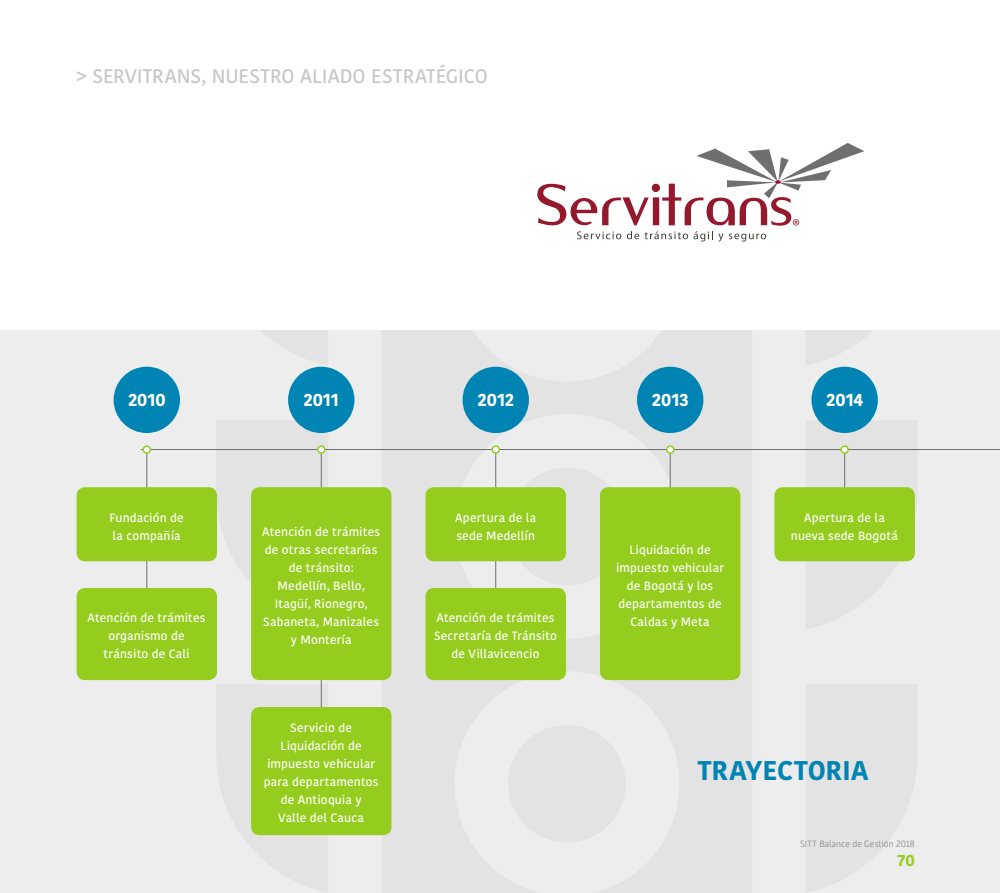
<style>
.page{position:relative;width:1000px;height:893px;background:#fff}
.page>*{position:absolute;margin:0;border:0;box-sizing:border-box;transform-origin:0 0}
.t1{font:700 27px "Kohinoor Bangla";letter-spacing:-.005em;color:#0084b4}
.t2{font:500 19.5px "Kohinoor Bangla";letter-spacing:.005em;color:#c6c6c6}
.t3{font:700 18px "Kohinoor Bangla";letter-spacing:-.005em;color:#fff}
.t4{font:700 16.5px "Kohinoor Telugu";color:#95cd1f}
.t5{font:500 12px/18px "Kohinoor Bangla";letter-spacing:.01em;color:#fff;text-align:center}
.t6{font:300 9px "Alwyn New Rounded";color:#878787}
</style>
<div class="page">
<div style="left:0;top:331px;width:999px;height:562px;background:#ededed"></div>
<svg style="left:382px;top:366px;width:370px;height:470px;fill:#e3e3e3"></svg>
<div style="left:805px;top:420px;width:112px;height:142px;background:#e3e3e3"></div>
<div style="left:251px;top:684px;width:77px;height:152px;background:#e3e3e3"></div>
<svg style="left:216px;top:421px;width:112px;height:173px"></svg>
<hr style="left:146px;top:450px;width:1px;height:169px;background:#706f6f">
<hr style="left:321px;top:450px;width:1px;height:265px;background:#706f6f">
<hr style="left:495px;top:450px;width:1px;height:169px;background:#706f6f">
<hr style="left:669px;top:450px;width:1px;height:169px;background:#706f6f">
<hr style="left:844px;top:450px;width:1px;height:95px;background:#706f6f">
<hr style="left:141px;top:449px;width:858px;height:1px;background:#706f6f">
<div style="left:77px;top:487px;width:140px;height:74px;background:#95cd1f;border-radius:9px"></div>
<div style="left:251px;top:487px;width:140px;height:193px;background:#95cd1f;border-radius:9px"></div>
<div style="left:77px;top:588px;width:140px;height:92px;background:#95cd1f;border-radius:9px"></div>
<div style="left:425px;top:487px;width:141px;height:74px;background:#95cd1f;border-radius:9px"></div>
<div style="left:425px;top:588px;width:141px;height:92px;background:#95cd1f;border-radius:9px"></div>
<div style="left:600px;top:487px;width:140px;height:193px;background:#95cd1f;border-radius:9px"></div>
<div style="left:774px;top:487px;width:140px;height:74px;background:#95cd1f;border-radius:9px"></div>
<div style="left:251px;top:707px;width:140px;height:128px;background:#95cd1f;border-radius:9px"></div>
<div style="left:666px;top:446px;width:7px;height:7px;background:#fff;border-radius:50%"></div>
<div style="left:665px;top:445px;width:9px;height:9px;border:2px solid #95cd1f;border-radius:50%"></div>
<div style="left:492px;top:446px;width:7px;height:7px;background:#fff;border-radius:50%"></div>
<div style="left:491px;top:445px;width:9px;height:9px;border:2px solid #95cd1f;border-radius:50%"></div>
<div style="left:318px;top:446px;width:7px;height:7px;background:#fff;border-radius:50%"></div>
<div style="left:317px;top:445px;width:8px;height:9px;border:2px solid #95cd1f;border-radius:50%"></div>
<div style="left:143px;top:446px;width:7px;height:7px;background:#fff;border-radius:50%"></div>
<div style="left:142px;top:445px;width:9px;height:9px;border:2px solid #95cd1f;border-radius:50%"></div>
<div style="left:841px;top:446px;width:7px;height:7px;background:#fff;border-radius:50%"></div>
<div style="left:840px;top:445px;width:8px;height:9px;border:2px solid #95cd1f;border-radius:50%"></div>
<div style="left:114px;top:367px;width:66px;height:66px;background:#0084b4;border-radius:50%"></div>
<div style="left:288px;top:367px;width:66px;height:66px;background:#0084b4;border-radius:50%"></div>
<div style="left:462px;top:367px;width:67px;height:66px;background:#0084b4;border-radius:50%"></div>
<div style="left:637px;top:367px;width:66px;height:66px;background:#0084b4;border-radius:50%"></div>
<div style="left:811px;top:367px;width:66px;height:66px;background:#0084b4;border-radius:50%"></div>
<svg style="left:537px;top:143px;width:327px;height:99px"></svg>
<h2 class="t2" style="left:77px;top:61px;width:392px">&gt; SERVITRANS, n uestro aliado estratégico</h2>
<h3 class="t3" style="left:128px;top:384px;width:39px">2010</h3>
<h3 class="t3" style="left:303px;top:384px;width:37px">2011</h3>
<h3 class="t3" style="left:477px;top:384px;width:38px">2012</h3>
<h3 class="t3" style="left:651px;top:384px;width:38px">2013</h3>
<h3 class="t3" style="left:826px;top:384px;width:39px">2014</h3>
<p class="t5" style="left:109px;top:508px;width:76px;text-align:left">Fundación de la compañía</p>
<p class="t5" style="left:88px;top:609px;width:119px">Atención de trámites organismo de tránsito de Cali</p>
<p class="t5" style="left:262px;top:522px;width:119px">Atención de trámites de otras secretarías de tránsito:<br>Medellín, Bello,<br>Itagüí, Rionegro,<br>Sabaneta, Manizales y Montería</p>
<p class="t5" style="left:263px;top:719px;width:116px">Servicio de<br>Liquidación de impuesto vehicular para departamentos de Antioquia y<br>Valle del Cauca</p>
<p class="t5" style="left:455px;top:508px;width:82px;text-align:left">Apertura de la sede Medellín</p>
<p class="t5" style="left:434px;top:609px;width:125px">Atención de trámites<br>Secretaría de Tránsito de Villavicencio</p>
<p class="t5" style="left:616px;top:540px;width:109px">Liquidación de impuesto vehicular de Bogotá y los departamentos de<br>Caldas y Meta</p>
<p class="t5" style="left:790px;top:508px;width:109px">Apertura de la nueva sede Bogotá</p>
<h1 class="t1" style="left:697px;top:746px;width:172px">TRAYECTORIA</h1>
<p class="t6" style="left:799px;top:838px;width:116px">SITT Balance de Gestión 2018</p>
<h3 class="t4" style="left:897px;top:851px;width:18px">70</h3>
</div>
